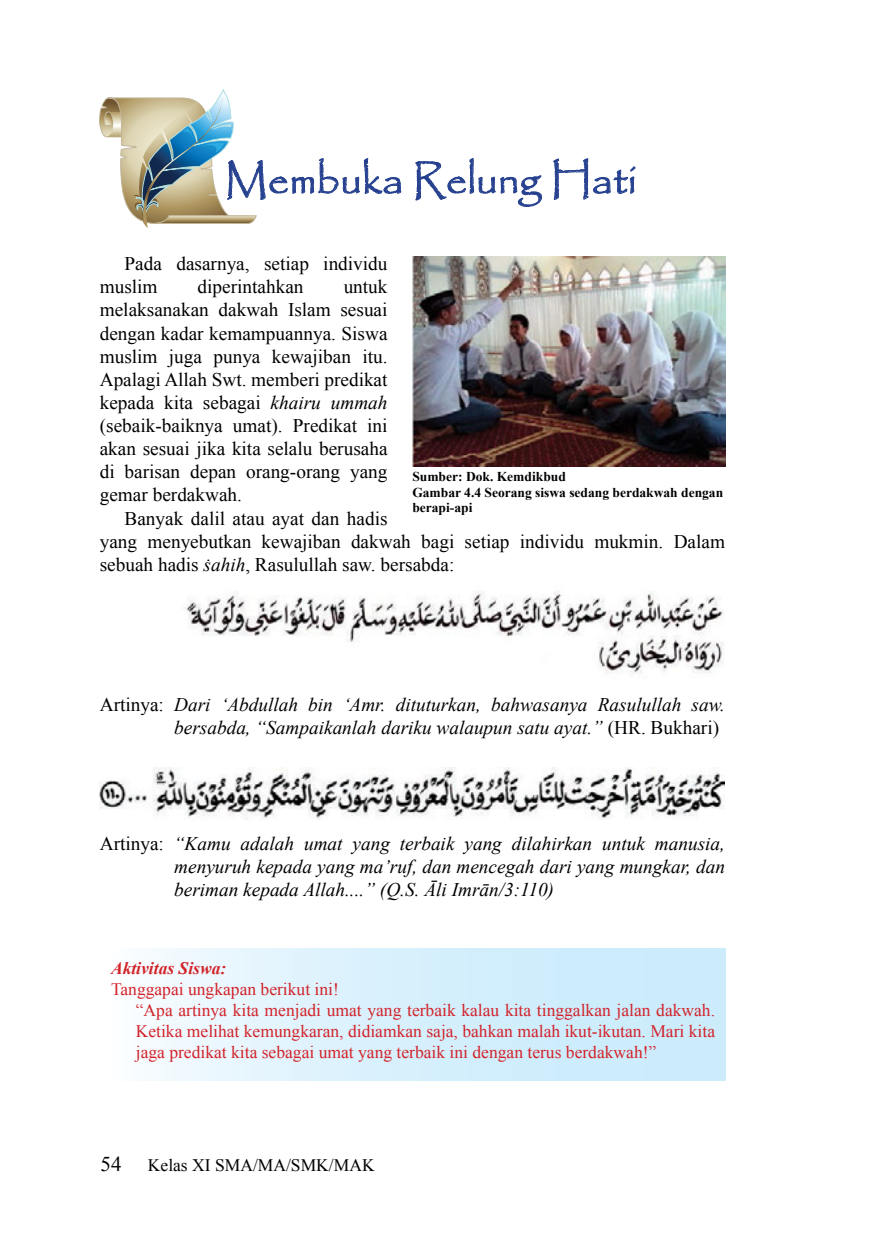
<style>
.page{position:relative;width:874px;height:1241px;background:#fff}
.page>*{position:absolute;margin:0;border:0;box-sizing:border-box;transform-origin:0 0}
.t1{font:42px "Papyrus";color:#25408f}
.t2{font:21px "Times New Roman";color:#000}
.t3{font:19.25px/23.1px "Times New Roman";color:#000}
.t4{font:italic 19.25px/23.1px "Times New Roman";color:#000}
.t5{font:17.5px/21px "Times New Roman";color:#d2232a}
.t6{font:17.5px "Times New Roman";color:#000}
.t7{font:italic 700 17.5px "Times New Roman";color:#d2232a}
.t8{font:700 13.47px/15.2px "Times New Roman";color:#000}
.s1{font-style:italic}
.s2{font-style:normal}
</style>
<div class="page">
<img style="left:100px;top:767px;width:624px;height:52px">
<svg style="left:415px;top:158px;width:127px;height:49px"></svg>
<svg style="left:553px;top:158px;width:82px;height:42px"></svg>
<svg style="left:99px;top:89px;width:302px;height:140px"></svg>
<img style="left:412px;top:257px;width:312px;height:209px">
<div style="left:101px;top:947px;width:623px;height:132px;background:linear-gradient(to right,#f4fafe,#c3e9fb)"></div>
<img style="left:186px;top:592px;width:537px;height:85px">
<h1 class="t1" style="left:224px;top:154px;width:413px">Membuka Relung Hati</h1>
<p class="t3" style="left:100px;top:252px;width:289px;text-indent:25px">Pada dasarnya, setiap individu muslim</p>
<p class="t3" style="left:100px;top:275px;width:289px;text-align:justify;text-indent:244px">untuk melaksanakan dakwah Islam sesuai dengan kadar kemampuannya. Siswa muslim juga punya kewajiban itu.<br>Apalagi Allah Swt. memberi predikat kepada kita sebagai <span class="s1">khairu ummah </span>(sebaik-baiknya umat). Predikat ini akan sesuai jika kita selalu berusaha di barisan depan orang-orang yang gemar berdakwah.</p>
<p class="t3" style="left:100px;top:506px;width:626px;text-indent:25px">Banyak dalil atau ayat dan hadis<br>yang menyebutkan kewajiban dakwah bagi setiap individu mukmin. Dalam sebuah hadis <span class="s1">ṡahih</span>, Rasulullah saw. bersabda:</p>
<p class="t3" style="left:197px;top:275px;width:107px">diperintahkan</p>
<p class="t8" style="left:412px;top:469px;width:312px">Sumber: Dok. Kemdikbud<br>Gambar 4.4 Seorang siswa sedang berdakwah dengan berapi-api</p>
<p class="t4" style="left:174px;top:692px;width:552px;text-indent:-74px"><span class="s2">Artinya:</span> Dari ‘Abdullah bin ‘Amr. dituturkan, bahwasanya Rasulullah saw. bersabda, “Sampaikanlah dariku walaupun satu ayat.” <span class="s2">(HR. Bukhari)</span></p>
<p class="t4" style="left:174px;top:831px;width:552px;text-align:justify;text-indent:-74px"><span class="s2">Artinya:</span> “Kamu adalah umat yang terbaik yang dilahirkan untuk manusia, menyuruh kepada yang ma’ruf, dan mencegah dari yang mungkar, dan beriman kepada Allah....” (Q.S. Āli Imrān/3:110)</p>
<p class="t7" style="left:111px;top:955px;width:117px">Aktivitas Siswa:</p>
<p class="t5" style="left:136px;top:978px;width:580px;text-indent:-25px">Tanggapai ungkapan berikut ini!<br>“Apa artinya kita menjadi umat yang terbaik kalau kita tinggalkan jalan dakwah.<br>Ketika melihat kemungkaran, didiamkan saja, bahkan malah ikut-ikutan. Mari kita jaga predikat kita sebagai umat yang terbaik ini dengan terus berdakwah!”</p>
<p class="t2" style="left:101px;top:1149px;width:22px">54</p>
<p class="t6" style="left:148px;top:1152px;width:228px">Kelas XI SMA/MA/SMK/MAK</p>
</div>
